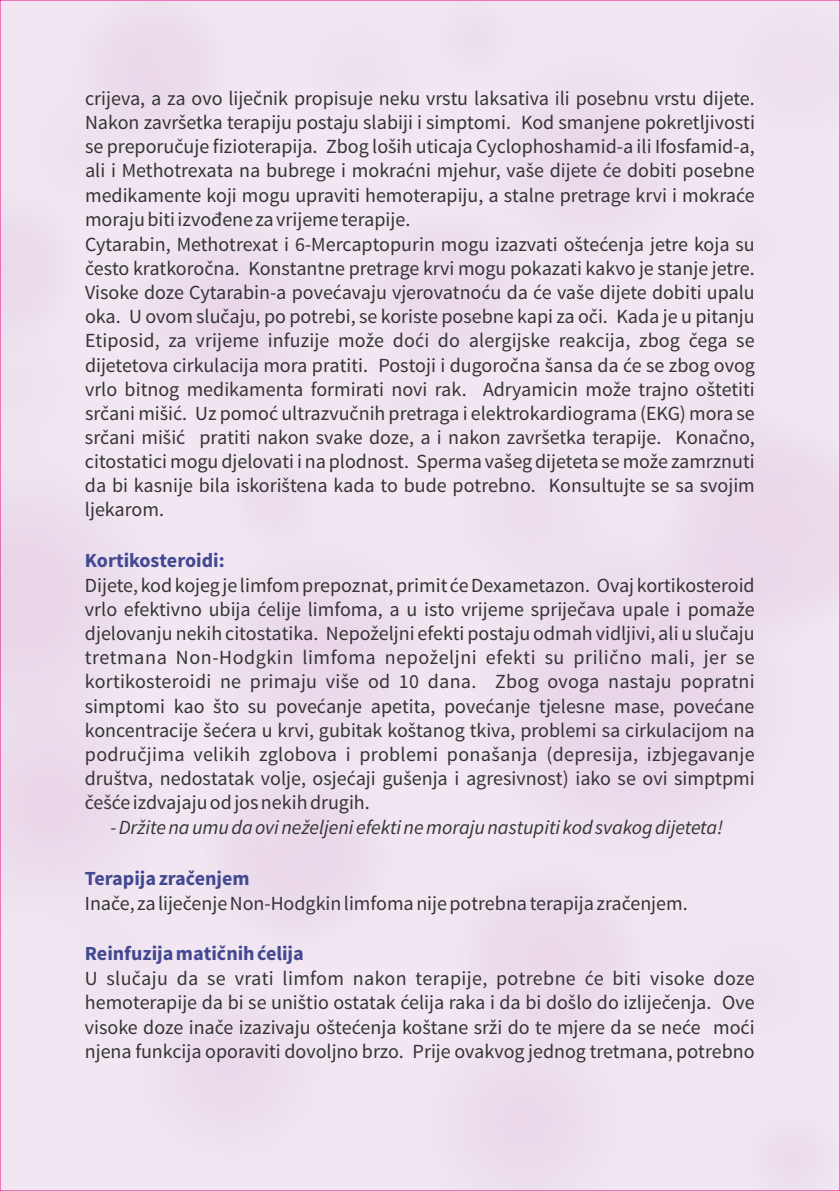
<style>
.page{position:relative;width:840px;height:1191px;background:#fff}
.page>*{position:absolute;margin:0;border:0;box-sizing:border-box;transform-origin:0 0}
.t1{font:20px/24.2px "Source Sans Pro";color:#343434;text-align:justify}
.t2{font:italic 20px "Source Sans Pro";color:#343434}
.t3{font:700 20px "Source Sans Pro";color:#424992}
</style>
<div class="page">
<p class="t1" style="left:85px;top:88px;width:671px;text-align:left">crijeva, a za ovo liječnik propisuje neku vrstu laksativa ili posebnu vrstu dijete.<br>Nakon završetka terapiju postaju slabiji i simptomi. Kod smanjene pokretljivosti se preporučuje fizioterapija. Zbog loših uticaja Cyclophoshamid-a ili Ifosfamid-a, ali i Methotrexata na bubrege i mokraćni mjehur, vaše dijete će dobiti posebne medikamente koji mogu upraviti hemoterapiju, a stalne pretrage krvi i mokraće moraju biti izvođene za vrijeme terapije.<br>Cytarabin, Methotrexat i 6-Mercaptopurin mogu izazvati oštećenja jetre koja su često kratkoročna. Konstantne pretrage krvi mogu pokazati kakvo je stanje jetre.<br>Visoke doze Cytarabin-a povećavaju vjerovatnoću da će vaše dijete dobiti upalu oka. U ovom slučaju, po potrebi, se koriste posebne kapi za oči. Kada je u pitanju Etiposid, za vrijeme infuzije može doći do alergijske reakcija, zbog čega se dijetetova cirkulacija mora pratiti. Postoji i dugoročna šansa da će se zbog ovog vrlo bitnog medikamenta formirati novi rak. Adryamicin može trajno oštetiti srčani mišić. Uz pomoć ultrazvučnih pretraga i elektrokardiograma (EKG) mora se srčani mišić pratiti nakon svake doze, a i nakon završetka terapije. Konačno, citostatici mogu djelovati i na plodnost. Sperma vašeg dijeteta se može zamrznuti da bi kasnije bila iskorištena kada to bude potrebno. Konsultujte se sa svojim ljekarom.</p>
<p class="t3" style="left:85px;top:552px;width:141px">Kortikosteroidi:</p>
<p class="t1" style="left:85px;top:575px;width:671px">Dijete, kod kojeg je limfom prepoznat, primit će Dexametazon. Ovaj kortikosteroid vrlo efektivno ubija ćelije limfoma, a u isto vrijeme spriječava upale i pomaže djelovanju nekih citostatika. Nepoželjni efekti postaju odmah vidljivi, ali u slučaju tretmana Non-Hodgkin limfoma nepoželjni efekti su prilično mali, jer se kortikosteroidi ne primaju više od 10 dana. Zbog ovoga nastaju popratni simptomi kao što su povećanje apetita, povećanje tjelesne mase, povećane koncentracije šećera u krvi, gubitak koštanog tkiva, problemi sa cirkulacijom na područjima velikih zglobova i problemi ponašanja (depresija, izbjegavanje društva, nedostatak volje, osjećaji gušenja i agresivnost) iako se ovi simptpmi češće izdvajaju od jos nekih drugih.</p>
<p class="t2" style="left:110px;top:819px;width:613px">- Držite na umu da ovi neželjeni efekti ne moraju nastupiti kod svakog dijeteta!</p>
<p class="t3" style="left:85px;top:869px;width:166px">Terapija zračenjem</p>
<p class="t1" style="left:85px;top:892px;width:604px">Inače, za liječenje Non-Hodgkin limfoma nije potrebna terapija zračenjem.</p>
<p class="t3" style="left:85px;top:945px;width:220px">Reinfuzija matičnih ćelija</p>
<p class="t1" style="left:85px;top:968px;width:671px">U slučaju da se vrati limfom nakon terapije, potrebne će biti visoke doze hemoterapije da bi se uništio ostatak ćelija raka i da bi došlo do izliječenja. Ove visoke doze inače izazivaju oštećenja koštane srži do te mjere da se neće moći njena funkcija oporaviti dovoljno brzo. Prije ovakvog jednog tretmana, potrebno</p>
</div>
